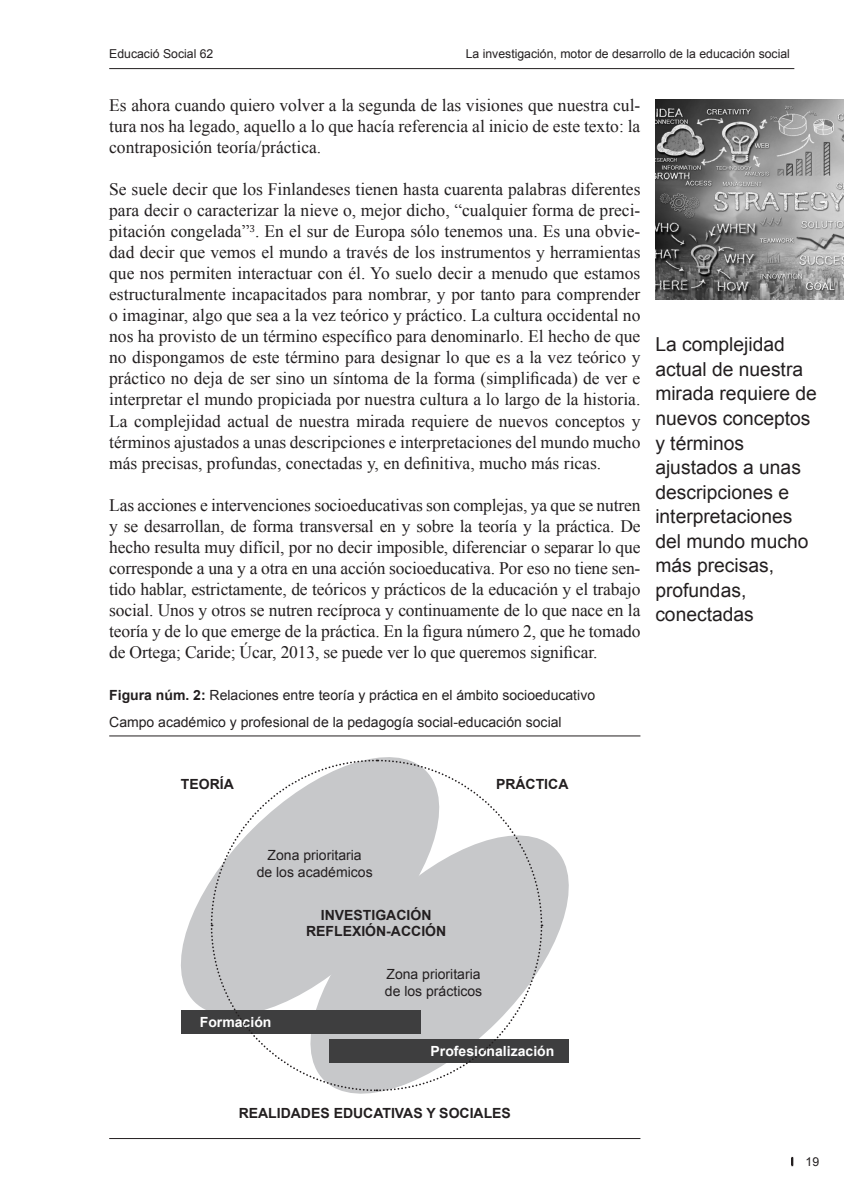
<style>
.page{position:relative;width:844px;height:1191px;background:#fff}
.page>*{position:absolute;margin:0;border:0;box-sizing:border-box;transform-origin:0 0}
.Lids{font:19.25px/24.5px "Arial";color:#231f20}
.Cos_de_text{font:17.5px/21px "Times New Roman";color:#231f20;text-align:justify}
.t1{font:15.75px "Arial";color:#231f20}
.Subtitol_3{font:14px/16.8px "Arial";color:#231f20;text-align:center}
.Subtitol_3-2{font:700 14px/16.8px "Arial";color:#231f20;text-align:center}
.Cos_de_text-2{font:14px "Arial";color:#231f20}
.Subtitol_3-3{font:700 14px "Arial";color:#fff}
.t2{font:12.25px "Arial";color:#231f20}
.s1{font-weight:700}
</style>
<div class="page">
<svg style="left:791px;top:1157px;width:2px;height:8px"></svg>
<hr style="left:109px;top:68px;width:685px;height:1px;background:#231f20">
<img style="left:655px;top:99px;width:188px;height:200px">
<svg style="left:181px;top:757px;width:218px;height:276px"></svg>
<svg style="left:347px;top:840px;width:222px;height:254px"></svg>
<div style="left:182px;top:1010px;width:239px;height:24px;background:#3e3e3f"></div>
<div style="left:329px;top:1039px;width:239px;height:23px;background:#3e3e3f"></div>
<svg style="left:210px;top:758px;width:333px;height:334px"></svg>
<hr style="left:109px;top:735px;width:531px;height:1px;background:#231f20">
<hr style="left:109px;top:1138px;width:531px;height:1px;background:#231f20">
<p class="t2" style="left:109px;top:45px;width:106px">Educació Social 62</p>
<p class="t2" style="left:465px;top:45px;width:326px">La investigación, motor de desarrollo de la educación social</p>
<p class="t2" style="left:164px;top:49px;width:106px">Educació Social 62</p>
<p class="t1" style="left:734px;top:45px;width:58px">Editorial</p>
<p class="Cos_de_text" style="left:109px;top:95px;width:532px">Es ahora cuando quiero volver a la segunda de las visiones que nuestra cul&shy;tura nos ha legado, aquello a lo que hacía referencia al inicio de este texto: la contraposición teoría/práctica.</p>
<p class="Cos_de_text" style="left:109px;top:179px;width:532px">Se suele decir que los Finlandeses tienen hasta cuarenta palabras diferentes para decir o caracterizar la nieve o, mejor dicho, “cualquier forma de preci&shy;pitación congelada”<sup>3</sup>. En el sur de Europa sólo tenemos una. Es una obvie&shy;dad decir que vemos el mundo a través de los instrumentos y herramientas que nos permiten interactuar con él. Yo suelo decir a menudo que estamos estructuralmente incapacitados para nombrar, y por tanto para comprender o imaginar, algo que sea a la vez teórico y práctico. La cultura occidental no nos ha provisto de un término específico para denominarlo. El hecho de que no dispongamos de este término para designar lo que es a la vez teórico y práctico no deja de ser sino un síntoma de la forma (simplificada) de ver e interpretar el mundo propiciada por nuestra cultura a lo largo de la historia.<br>La complejidad actual de nuestra mirada requiere de nuevos conceptos y términos ajustados a unas descripciones e interpretaciones del mundo mucho más precisas, profundas, conectadas y, en definitiva, mucho más ricas.</p>
<p class="Cos_de_text" style="left:109px;top:494px;width:532px">Las acciones e intervenciones socioeducativas son complejas, ya que se nutren y se desarrollan, de forma transversal en y sobre la teoría y la práctica. De hecho resulta muy difícil, por no decir imposible, diferenciar o separar lo que corresponde a una y a otra en una acción socioeducativa. Por eso no tiene sen&shy;tido hablar, estrictamente, de teóricos y prácticos de la educación y el trabajo social. Unos y otros se nutren recíproca y continuamente de lo que nace en la teoría y de lo que emerge de la práctica. En la figura número 2, que he tomado de Ortega; Caride; Úcar, 2013, se puede ver lo que queremos significar.</p>
<p class="Cos_de_text-2" style="left:109px;top:685px;width:487px"><span class="s1">Figura núm. 2:</span> Relaciones entre teoría y práctica en el ámbito socioeducativo</p>
<p class="Subtitol_3" style="left:109px;top:713px;width:454px">Campo académico y profesional de la pedagogía social-educación social</p>
<p class="Lids" style="left:655px;top:333px;width:163px">La complejidad actual de nuestra mirada requiere de nuevos conceptos y términos ajustados a unas descripciones e interpretaciones del mundo mucho más precisas, profundas, conectadas</p>
<p class="Subtitol_3-2" style="left:181px;top:776px;width:54px">TEORÍA</p>
<p class="Subtitol_3-2" style="left:496px;top:776px;width:74px">PRÁCTICA</p>
<p class="Subtitol_3" style="left:256px;top:847px;width:117px">Zona prioritaria<br>de los académicos</p>
<p class="Subtitol_3-2" style="left:306px;top:906px;width:141px">INVESTIGACIÓN<br>REFLEXIÓN-ACCIÓN</p>
<p class="Subtitol_3-3" style="left:200px;top:1012px;width:73px">Formación</p>
<p class="Subtitol_3" style="left:385px;top:965px;width:99px;text-align:left">Zona prioritaria de los prácticos</p>
<p class="Subtitol_3-3" style="left:430px;top:1041px;width:125px">Profesionalización</p>
<p class="Subtitol_3-2" style="left:239px;top:1104px;width:274px">REALIDADES EDUCATIVAS Y SOCIALES</p>
<p class="t2" style="left:805px;top:1154px;width:15px">19</p>
</div>
